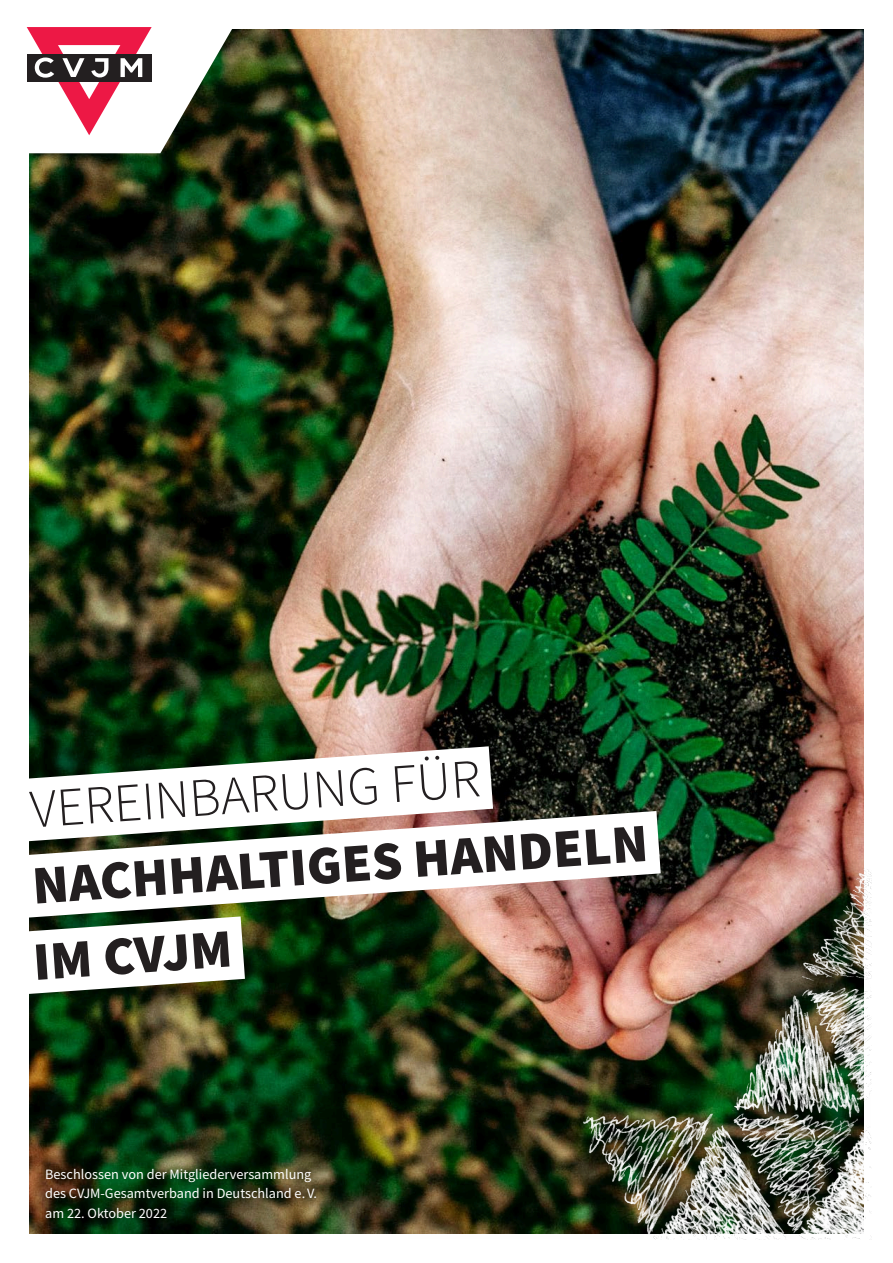
<style>
.page{position:relative;width:893px;height:1263px;background:#fff}
.page>*{position:absolute;margin:0;border:0;box-sizing:border-box;transform-origin:0 0}
.t1{font:900 54.3px/76.2px "Source Sans Pro";color:#231f20}
.t2{font:300 54.3px "Source Sans Pro";color:#231f20}
.t3{font:14.25px/19.5px "Source Sans Pro";color:#fff}
</style>
<div class="page">
<img style="left:30px;top:30px;width:833px;height:1203px">
<svg style="left:26px;top:27px;width:223px;height:126px"></svg>
<svg style="left:29px;top:711px;width:529px;height:64px"></svg>
<svg style="left:29px;top:775px;width:696px;height:178px"></svg>
<svg style="left:29px;top:881px;width:280px;height:149px"></svg>
<img style="left:407px;top:868px;width:465px;height:371px">
<h1 class="t2" style="left:28px;top:776px;width:453px;rotate:-4deg">VEREINBARUNG FÜR</h1>
<h1 class="t1" style="left:25px;top:847px;width:623px;rotate:-4deg">NACHHALTIGES HANDELN<br>IM CVJM</h1>
<p class="t3" style="left:45px;top:1164px;width:273px">Beschlossen von der Mitgliederversammlung des CVJM-Gesamtverband in Deutschland e.V. am 22. Oktober 2022</p>
</div>
